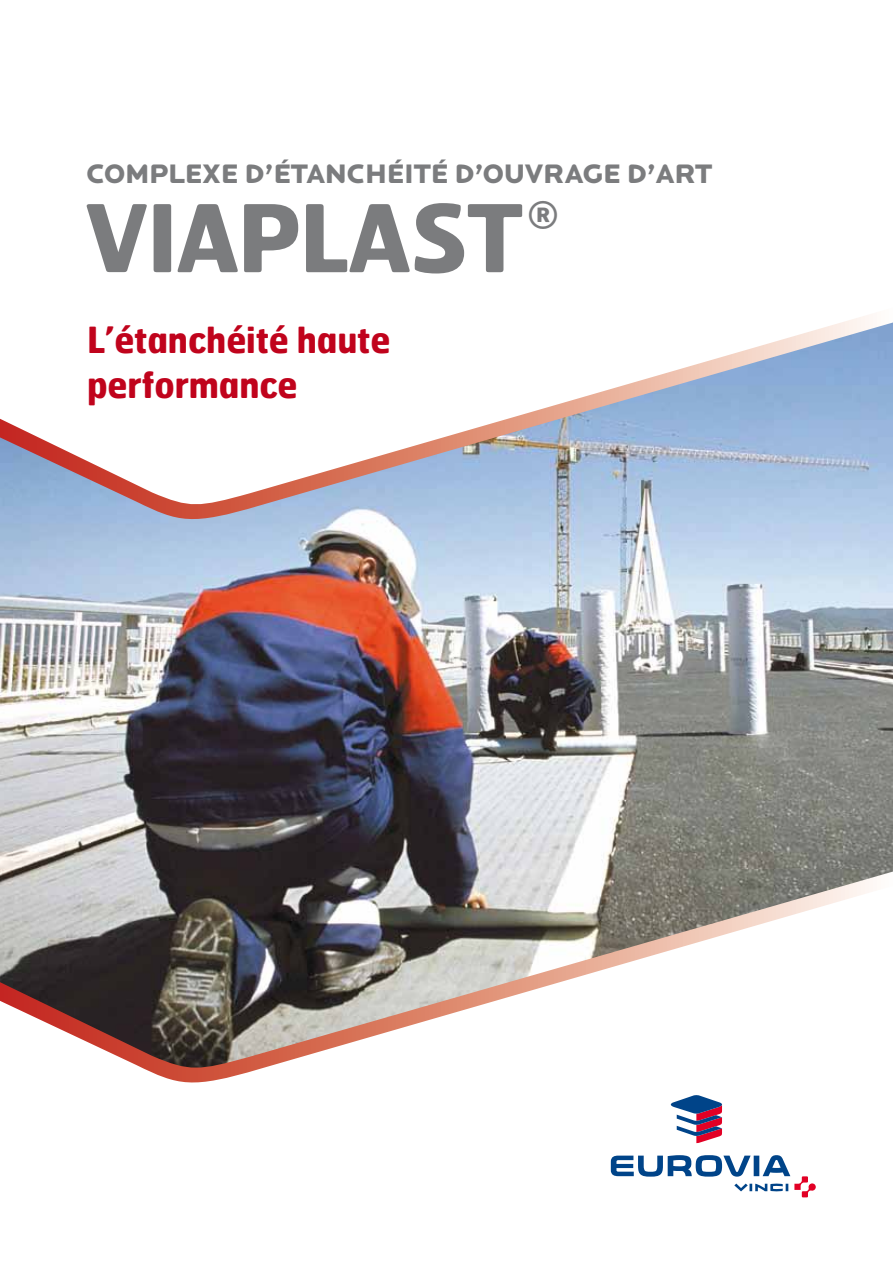
<style>
.page{position:relative;width:893px;height:1263px;background:#fff}
.page>*{position:absolute;margin:0;border:0;box-sizing:border-box;transform-origin:0 0}
.t1{font:700 93px "Hermes";letter-spacing:-.025em;color:#7b7c7e}
.t2{font:700 39.3px "Hermes";color:#7b7c7e}
.t3{font:700 36px/45.5px "Hermes";letter-spacing:-.005em;color:#c0031c;scale:.94 1}
.t4{font:900 27.75px "Locator Display";letter-spacing:-.01em;color:#7b7c7e}
</style>
<div class="page">
<svg style="left:611px;top:1095px;width:205px;height:102px"></svg>
<img style="left:0;top:526px;width:893px;height:345px">
<svg style="left:0;top:314px;width:893px;height:212px"></svg>
<svg style="left:0;top:871px;width:893px;height:212px"></svg>
<p class="t4" style="left:86px;top:157px;width:22px">COMP</p>
<p class="t4" style="left:168px;top:157px;width:178px">LEXE D’ÉTANCH</p>
<p class="t4" style="left:387px;top:157px;width:327px">ÉITÉ D’OUVRAGE D’ART</p>
<h1 class="t1" style="left:85px;top:178px;width:440px">VIAPLaST</h1>
<h2 class="t2" style="left:528px;top:189px;width:31px">®</h2>
<p class="t3" style="left:87px;top:315px;width:324px">L’étanchéité haute performance</p>
</div>
